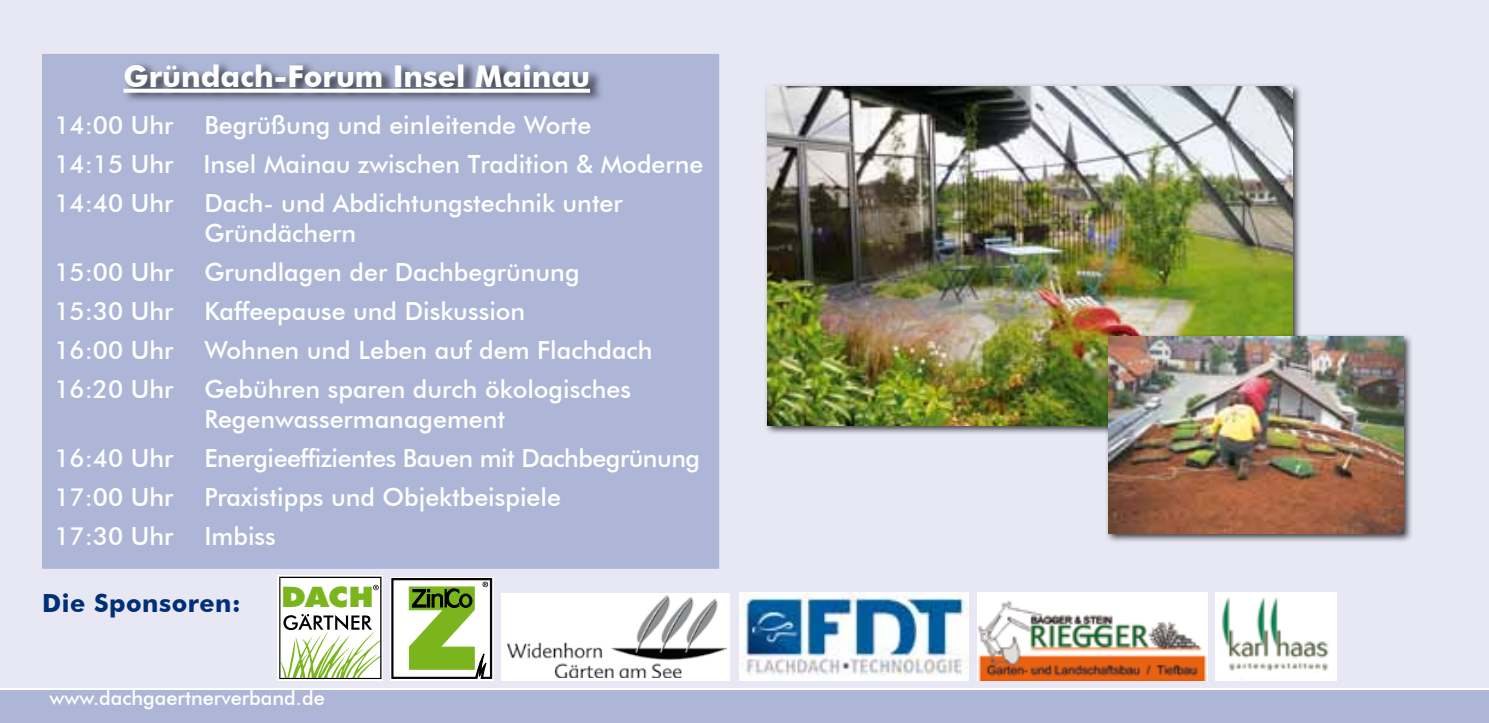
<style>
.page{position:relative;width:1489px;height:723px;background:#fff}
.page>*{position:absolute;margin:0;border:0;box-sizing:border-box;transform-origin:0 0}
.t1{font:700 30px "Futura BT";color:#fff}
.t2{font:900 28.25px "Futura BT";color:#7ab51d;scale:1.12 1}
.t3{font:500 25px/39px "Futura BT";color:#fff}
.t4{font:700 25px "Futura BT";letter-spacing:.02em;color:#002f79}
.t5{font:500 20px "Futura BT";color:#fff}
</style>
<div class="page">
<div style="left:0;top:0;width:1488px;height:687px;background:#e7e8f3"></div>
<div style="left:0;top:691px;width:1488px;height:32px;background:#adb6d7"></div>
<div style="left:763px;top:83px;width:538px;height:352px;background:#000;opacity:.75"></div>
<img style="left:767px;top:87px;width:525px;height:338px">
<div style="left:43px;top:55px;width:675px;height:512px;background:#adb6d7"></div>
<div style="left:42px;top:54px;width:677px;height:515px;border:2px solid #adb6d7"></div>
<div style="left:123px;top:61px;width:481px;height:42px;background:#000;opacity:.75"></div>
<svg style="left:124px;top:89px;width:466px;height:4px;background:#f3f4f5"></svg>
<div style="left:1104px;top:333px;width:309px;height:210px;background:#000;opacity:.75"></div>
<img style="left:1108px;top:337px;width:295px;height:196px">
<svg style="left:390px;top:577px;width:104px;height:103px"></svg>
<svg style="left:392px;top:578px;width:99px;height:100px;background:#acc389"></svg>
<img style="left:739px;top:592px;width:229px;height:88px">
<div style="left:501px;top:592px;width:228px;height:88px;background:#fff"></div>
<img style="left:507px;top:596px;width:219px;height:82px">
<svg style="left:278px;top:575px;width:105px;height:105px"></svg>
<svg style="left:279px;top:577px;width:102px;height:102px;background:#d9e0cf"></svg>
<img style="left:977px;top:592px;width:229px;height:88px">
<img style="left:1215px;top:592px;width:121px;height:88px">
<p class="t1" style="left:124px;top:58px;width:468px">Gründach-Forum Insel Mainau</p>
<p class="t3" style="left:55px;top:106px;width:650px">14:00 Uhr Begrüßung und einleitende Worte<br>14:15 Uhr Insel Mainau zwischen Tradition &amp; Moderne<br>14:40 Uhr Dach- und Abdichtungstechnik unter</p>
<p class="t3" style="left:55px;top:214px;width:599px;text-indent:150px">Gründächern<br>15:00 Uhr Grundlagen der Dachbegrünung 15:30 Uhr Kaffeepause und Diskussion<br>16:00 Uhr Wohnen und Leben auf dem Flachdach 16:20 Uhr Gebühren sparen durch ökologisches</p>
<p class="t3" style="left:55px;top:400px;width:647px;text-indent:150px">Regenwassermanagement<br>16:40 Uhr Energieeffizientes Bauen mit Dachbegrünung 17:00 Uhr Praxistipps und Objektbeispiele<br>17:30 Uhr Imbiss</p>
<p class="t4" style="left:42px;top:587px;width:200px">Die Sponsoren:</p>
<p class="t2" style="left:281px;top:579px;width:84px">DACH</p>
<p class="t5" style="left:49px;top:685px;width:277px">www.dachgaertnerverband.de</p>
</div>
